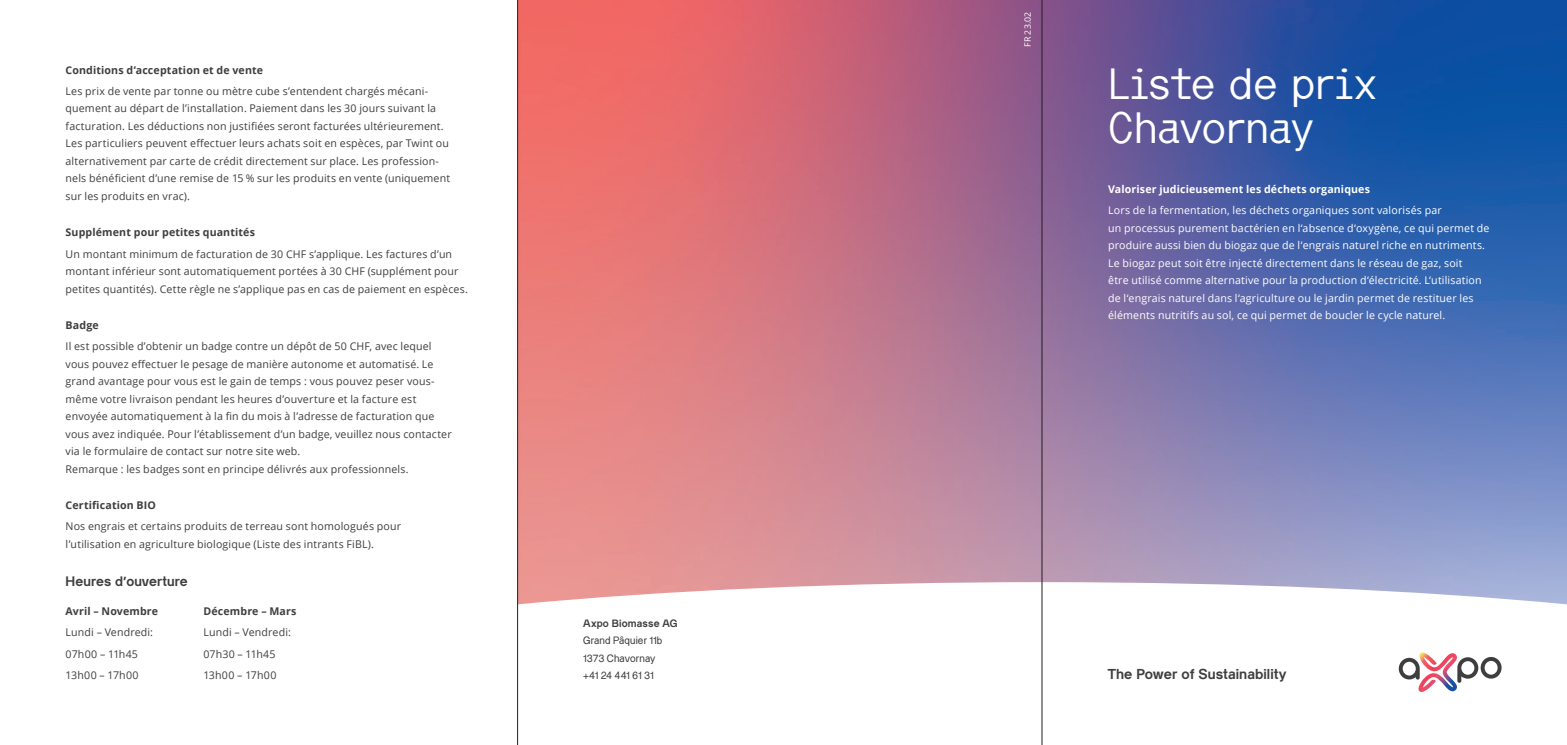
<style>
.page{position:relative;width:1567px;height:745px;background:#fff}
.page>*{position:absolute;margin:0;border:0;box-sizing:border-box;transform-origin:0 0}
.t1{font:300 43.75px/43.8px "Almarena Mono";letter-spacing:-.01em;color:#fff}
.t2{font:700 14.38px "Almarena";color:#3e3e3f}
.t3{font:700 13.75px "Almarena";letter-spacing:.005em;color:#3e3e3f}
.t4{font:10.62px/17.5px "Open Sans";letter-spacing:.015em;color:#3e3e3f}
.t5{font:10.62px/17.5px "Open Sans";letter-spacing:.015em;color:#fff}
.t6{font:700 10.62px "Open Sans";letter-spacing:.01em;color:#3e3e3f}
.t7{font:700 10.62px "Open Sans";letter-spacing:.015em;color:#fff}
.t8{font:10.62px/17.5px "Almarena";letter-spacing:.01em;color:#3e3e3f}
.t9{font:700 10.62px "Almarena";letter-spacing:.015em;color:#3e3e3f}
.t10{font:8.75px "Open Sans";color:#fff}
</style>
<div class="page">
<svg style="left:1398px;top:652px;width:103px;height:40px"></svg>
<img style="left:518px;top:0;width:1048px;height:604px">
<hr style="left:517px;top:0;width:1px;height:744px;background:#231f20">
<hr style="left:1041px;top:0;width:1px;height:744px;background:#231f20">
<p class="t6" style="left:66px;top:62px;width:199px">Conditions d’acceptation et de vente</p>
<p class="t4" style="left:66px;top:82px;width:386px">Les prix de vente par tonne ou mètre cube s’entendent chargés mécani&shy;quement au départ de l’installation. Paiement dans les 30 jours suivant la facturation. Les déductions non justifiées seront facturées ultérieurement.<br>Les particuliers peuvent effectuer leurs achats soit en espèces, par Twint ou alternativement par carte de crédit directement sur place. Les profession&shy;nels bénéficient d’une remise de 15 % sur les produits en vente (uniquement sur les produits en vrac).</p>
<p class="t6" style="left:66px;top:225px;width:191px">Supplément pour petites quantités</p>
<p class="t4" style="left:66px;top:244px;width:404px">Un montant minimum de facturation de 30 CHF s’applique. Les factures d’un montant inférieur sont automatiquement portées à 30 CHF (supplément pour petites quantités). Cette règle ne s’applique pas en cas de paiement en espèces.</p>
<p class="t6" style="left:66px;top:317px;width:35px">Badge</p>
<p class="t4" style="left:66px;top:337px;width:387px">Il est possible d’obtenir un badge contre un dépôt de 50 CHF, avec lequel vous pouvez effectuer le pesage de manière autonome et automatisé. Le grand avantage pour vous est le gain de temps : vous pouvez peser vous&shy;même votre livraison pendant les heures d’ouverture et la facture est envoyée automatiquement à la fin du mois à l’adresse de facturation que vous avez indiquée. Pour l’établissement d’un badge, veuillez nous contacter via le formulaire de contact sur notre site web.<br>Remarque : les badges sont en principe délivrés aux professionnels.</p>
<p class="t6" style="left:66px;top:497px;width:92px">Certification BIO</p>
<p class="t4" style="left:66px;top:517px;width:337px">Nos engrais et certains produits de terreau sont homologués pour l’utilisation en agriculture biologique (Liste des intrants FiBL).</p>
<p class="t3" style="left:66px;top:572px;width:124px">Heures d’ouverture</p>
<p class="t6" style="left:66px;top:603px;width:94px">Avril – Novembre</p>
<p class="t4" style="left:66px;top:621px;width:89px;line-height:21px">Lundi – Vendredi:<br>07h00 – 11h45<br>13h00 – 17h00</p>
<p class="t6" style="left:203px;top:603px;width:95px">Décembre – Mars</p>
<p class="t4" style="left:203px;top:621px;width:89px;line-height:21px">Lundi – Vendredi:<br>07h30 – 11h45<br>13h00 – 17h00</p>
<p class="t9" style="left:583px;top:616px;width:96px">Axpo Biomasse AG</p>
<p class="t8" style="left:583px;top:631px;width:81px">Grand Pâquier 11b<br>1373 Chavornay +41 24 441 61 31</p>
<p class="t10" style="left:1021px;top:47px;width:37px;rotate:-90deg">FR 23.02</p>
<h1 class="t1" style="left:1107px;top:61px;width:270px">Liste de prix<br>Chavornay</h1>
<p class="t7" style="left:1108px;top:181px;width:263px">Valoriser judicieusement les déchets organiques</p>
<p class="t5" style="left:1108px;top:201px;width:383px">Lors de la fermentation, les déchets organiques sont valorisés par<br>un processus purement bactérien en l‘absence d‘oxygène, ce qui permet de produire aussi bien du biogaz que de l‘engrais naturel riche en nutriments.<br>Le biogaz peut soit être injecté directement dans le réseau de gaz, soit<br>être utilisé comme alternative pour la production d‘électricité. L‘utilisation de l‘engrais naturel dans l‘agriculture ou le jardin permet de restituer les éléments nutritifs au sol, ce qui permet de boucler le cycle naturel.</p>
<h2 class="t2" style="left:1107px;top:665px;width:180px">The Power of Sustainability</h2>
</div>
